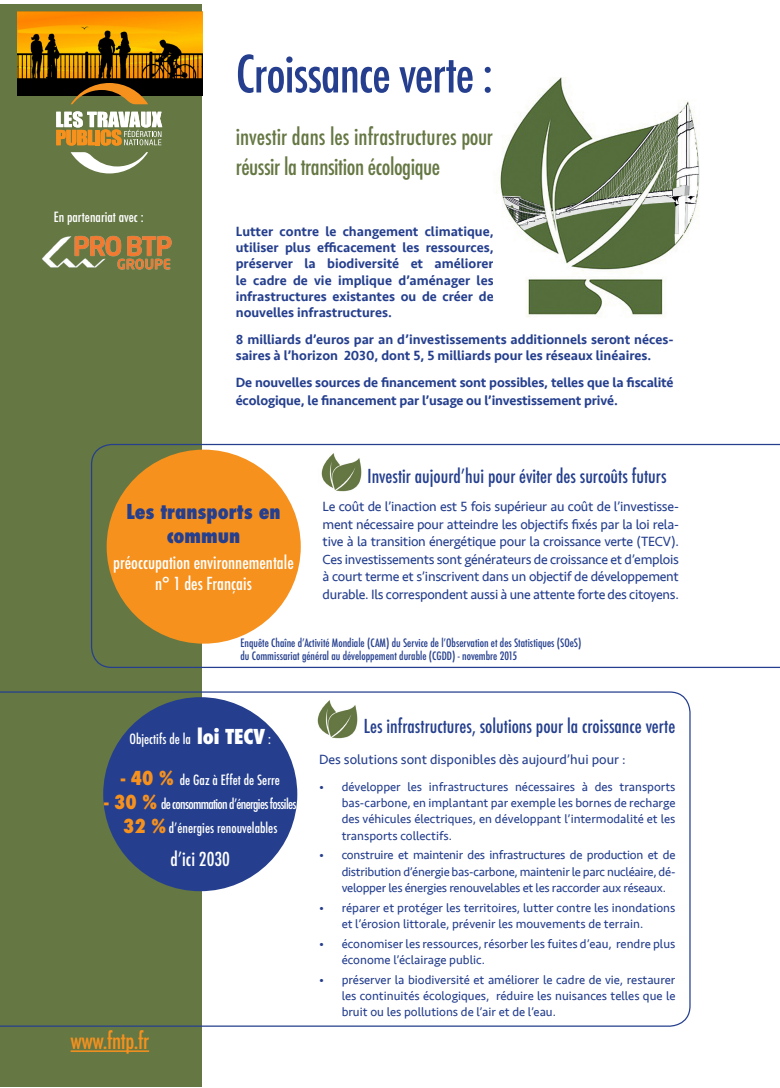
<style>
.page{position:relative;width:780px;height:1088px;background:#fff}
.page>*{position:absolute;margin:0;border:0;box-sizing:border-box;transform-origin:0 0}
.t1{font:500 condensed 50px "Futura";letter-spacing:-.02em;color:#253f8e}
.t2{font:500 condensed 22.5px/30px "Futura";letter-spacing:-.015em;color:#657743}
.t3{font:500 condensed 22.5px "Futura";letter-spacing:-.02em;color:#f6911e}
.t4{font:800 condensed 20px/23.8px "Futura";color:#253f8e;text-align:center}
.t5{font:500 condensed 18.75px "Futura";color:#253f8e}
.t6{font:500 condensed 18.75px "Futura";color:#fff}
.t7{font:500 condensed 17.5px/21.2px "Futura";color:#fff;text-align:center}
.t8{font:500 13.75px/16.2px "Seravek";letter-spacing:-.005em;color:#253f8e}
.t9{font:13.75px/17.5px "Seravek";letter-spacing:-.02em;color:#253f8e;text-align:justify}
.t10{font:500 condensed 13.75px "Futura";color:#fff}
.t11{font:13.75px "Seravek";color:#253f8e}
.t12{font:500 condensed 13.75px "Futura";letter-spacing:-.05em;color:#fff}
.t13{font:12.5px/16.2px "Seravek";color:#253f8e;text-align:justify}
.t14{font:500 condensed 11.25px "Futura";color:#253f8e}
.s1{font-weight:800;font-size:20px}
.s2{font-weight:800;font-size:18.75px;color:#f6911e}
</style>
<div class="page">
<div style="left:0;top:4px;width:201px;height:1083px;background:#657743"></div>
<svg style="left:91px;top:444px;width:689px;height:224px"></svg>
<img style="left:17px;top:8px;width:185px;height:88px">
<img style="left:496px;top:78px;width:203px;height:199px">
<svg style="left:56px;top:111px;width:106px;height:35px"></svg>
<svg style="left:71px;top:83px;width:77px;height:21px"></svg>
<svg style="left:71px;top:152px;width:77px;height:21px"></svg>
<hr style="left:71px;top:1050px;width:78px;height:2px;background:#f6911e">
<svg style="left:0;top:691px;width:690px;height:336px"></svg>
<img style="left:526px;top:279px;width:139px;height:39px">
<img style="left:42px;top:236px;width:130px;height:34px">
<p class="t10" style="left:54px;top:208px;width:91px">En partenariat avec :</p>
<p class="t1" style="left:236px;top:42px;width:258px">Croissance verte :</p>
<p class="t2" style="left:236px;top:122px;width:258px">investir dans les infrastructures pour réussir la transition écologique</p>
<p class="t8" style="left:236px;top:223px;width:259px;text-align:justify">Lutter contre le changement climatique, utiliser plus efficacement les ressources, préserver la biodiversité et améliorer le cadre de vie implique d’aménager les infrastructures existantes ou de créer de nouvelles infrastructures.</p>
<p class="t8" style="left:236px;top:331px;width:439px">8 milliards d’euros par an d’investissements additionnels seront néces&shy;saires à l’horizon 2030, dont 5, 5 milliards pour les réseaux linéaires.</p>
<p class="t8" style="left:236px;top:374px;width:439px;line-height:18px">De nouvelles sources de financement sont possibles, telles que la fiscalité écologique, le financement par l’usage ou l’investissement privé.</p>
<p class="t4" style="left:126px;top:500px;width:156px">Les transports en commun</p>
<p class="t7" style="left:113px;top:552px;width:182px">préoccupation environnementale n° 1 des Français</p>
<p class="t5" style="left:367px;top:464px;width:300px">Investir aujourd’hui pour éviter des surcoûts futurs</p>
<p class="t9" style="left:322px;top:498px;width:358px">Le coût de l’inaction est 5 fois supérieur au coût de l’investisse&shy;ment nécessaire pour atteindre les objectifs fixés par la loi rela&shy;tive à la transition énergétique pour la croissance verte (TECV).<br>Ces investissements sont générateurs de croissance et d’emplois à court terme et s’inscrivent dans un objectif de développement durable. Ils correspondent aussi à une attente forte des citoyens.</p>
<p class="t14" style="left:240px;top:635px;width:342px">Enquête Chaîne d’Activité Mondiale (CAM) du Service de l’Observation et des Statistiques (SOeS)</p>
<p class="t14" style="left:240px;top:649px;width:278px">du Commissariat général au développement durable (CGDD) - novembre 2015</p>
<p class="t10" style="left:129px;top:730px;width:143px">Objectifs de la <span class="s1">loi TECV</span> :</p>
<p class="t10" style="left:121px;top:771px;width:161px"><span class="s2">- 40 %</span> de Gaz à Effet de Serre</p>
<p class="t12" style="left:104px;top:795px;width:194px"><span class="s2">- 30 %</span> de consommation d’énergies fossiles</p>
<p class="t10" style="left:123px;top:819px;width:156px"><span class="s2">32 %</span> d’énergies renouvelables</p>
<p class="t6" style="left:170px;top:847px;width:61px">d’ici 2030</p>
<p class="t3" style="left:71px;top:1026px;width:80px">www.fntp.fr</p>
<p class="t5" style="left:364px;top:714px;width:313px">Les infrastructures, solutions pour la croissance verte</p>
<p class="t11" style="left:319px;top:749px;width:308px">Des solutions sont disponibles dès aujourd’hui pour :</p>
<p class="t13" style="left:341px;top:778px;width:335px;text-indent:-23px">• développer les infrastructures nécessaires à des transports bas-carbone, en implantant par exemple les bornes de recharge des véhicules électriques, en développant l’intermodalité et les transports collectifs.</p>
<p class="t13" style="left:341px;top:847px;width:335px;text-indent:-23px">• construire et maintenir des infrastructures de production et de distribution d’énergie bas-carbone, maintenir le parc nucléaire, dé&shy;velopper les énergies renouvelables et les raccorder aux réseaux.</p>
<p class="t13" style="left:341px;top:899px;width:335px;text-indent:-23px">• réparer et protéger les territoires, lutter contre les inondations et l’érosion littorale, prévenir les mouvements de terrain.</p>
<p class="t13" style="left:341px;top:935px;width:335px;text-indent:-23px">• économiser les ressources, résorber les fuites d’eau, rendre plus économe l’éclairage public.</p>
<p class="t13" style="left:341px;top:971px;width:335px;text-indent:-23px">• préserver la biodiversité et améliorer le cadre de vie, restaurer les continuités écologiques, réduire les nuisances telles que le bruit ou les pollutions de l’air et de l’eau.</p>
</div>
